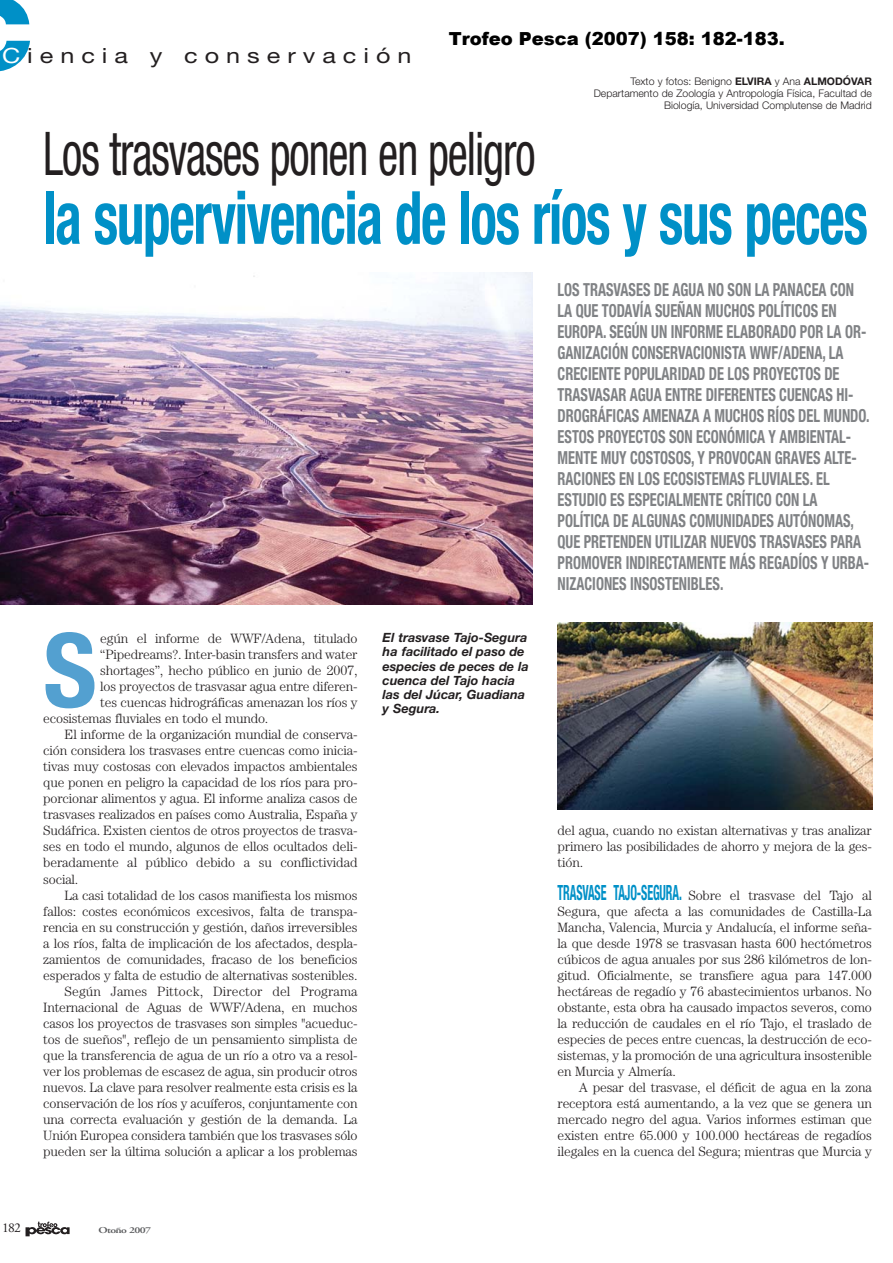
<style>
.page{position:relative;width:893px;height:1263px;background:#fff}
.page>*{position:absolute;margin:0;border:0;box-sizing:border-box;transform-origin:0 0}
.t1{font:700 condensed 102.9px "Helvetica Neue";color:#53a0d0}
.t2{font:700 condensed 73.5px "Helvetica Neue";letter-spacing:-.025em;color:#0090c7;scale:.75 1}
.t3{font:condensed 60.3px "Helvetica Neue";letter-spacing:-.025em;color:#231f20;scale:.75 1}
.t4{font:21px "Helvetica Neue";letter-spacing:.28em;color:#231f20;scale:1.2 1}
.t5{font:700 condensed 18px/21px "Helvetica Neue";color:#808285;scale:.8 1}
.t6{font:900 18px "Arial";color:#000}
.t7{font:300 13.5px/16px "Century";letter-spacing:-.015em;color:#231f20;text-align:justify}
.t8{font:300 13.5px "Century";letter-spacing:.01em;color:#231f20}
.t9{font:13.5px "Adobe Garamond";color:#231f20}
.t10{font:italic 700 12.75px/14.2px "Helvetica Neue";color:#231f20}
.t11{font:300 10.5px/12px "Helvetica Neue";color:#231f20;text-align:right}
.t12{font:600 9px "Adobe Garamond";letter-spacing:-.05em;color:#58595b;scale:1.3 1}
.s1{color:#fff}
.s2{font-weight:700}
.s3{font-family:"Helvetica Neue";font-weight:700;font-stretch:condensed;font-size:21px;color:#0090c7}
</style>
<div class="page">
<img style="left:0;top:0;width:873px;height:1237px">
<h3 class="t4" style="left:2px;top:48px;width:343px"><span class="s1">C</span>iencia y conservación</h3>
<h3 class="t6" style="left:448px;top:26px;width:338px">Trofeo Pesca (2007) 158: 182-183.</h3>
<p class="t11" style="left:593px;top:76px;width:280px">Texto y fotos: Benigno <span class="s2">ELVIRA</span> y Ana <span class="s2">ALMODÓVAR<br></span>Departamento de Zoología y Antropología Física, Facultad de<br>Biología, Universidad Complutense de Madrid</p>
<h3 class="t3" style="left:43px;top:132px;width:658px">Los trasvases ponen en peligro</h3>
<h2 class="t2" style="left:43px;top:191px;width:1100px">la supervivencia de los ríos y sus peces</h2>
<h1 class="t1" style="left:43px;top:633px;width:55px">S</h1>
<p class="t7" style="left:100px;top:631px;width:259px">egún el informe de WWF/Adena, titulado</p>
<p class="t7" style="left:100px;top:647px;width:259px">“Pipedreams?. Inter-basin transfers and water</p>
<p class="t7" style="left:100px;top:663px;width:259px">shortages”, hecho público en junio de 2007,</p>
<p class="t7" style="left:100px;top:679px;width:259px">los proyectos de trasvasar agua entre diferen-</p>
<p class="t7" style="left:100px;top:695px;width:259px">tes cuencas hidrográficas amenazan los ríos y</p>
<p class="t7" style="left:43px;top:711px;width:227px">ecosistemas fluviales en todo el mundo.</p>
<p class="t7" style="left:65px;top:728px;width:294px">El informe de la organización mundial de conserva-</p>
<p class="t7" style="left:43px;top:744px;width:316px">ción considera los trasvases entre cuencas como inicia-</p>
<p class="t7" style="left:43px;top:760px;width:316px">tivas muy costosas con elevados impactos ambientales</p>
<p class="t7" style="left:43px;top:776px;width:316px">que ponen en peligro la capacidad de los ríos para pro-</p>
<p class="t7" style="left:43px;top:792px;width:316px">porcionar alimentos y agua. El informe analiza casos de</p>
<p class="t7" style="left:43px;top:808px;width:316px">trasvases realizados en países como Australia, España y</p>
<p class="t7" style="left:43px;top:824px;width:316px">Sudáfrica. Existen cientos de otros proyectos de trasva-</p>
<p class="t7" style="left:43px;top:840px;width:316px">ses en todo el mundo, algunos de ellos ocultados deli-</p>
<p class="t7" style="left:43px;top:856px;width:316px">beradamente al público debido a su conflictividad</p>
<p class="t7" style="left:43px;top:872px;width:37px">social.</p>
<p class="t7" style="left:65px;top:888px;width:294px">La casi totalidad de los casos manifiesta los mismos</p>
<p class="t7" style="left:43px;top:904px;width:316px">fallos: costes económicos excesivos, falta de transpa-</p>
<p class="t7" style="left:43px;top:920px;width:316px">rencia en su construcción y gestión, daños irreversibles</p>
<p class="t7" style="left:43px;top:936px;width:316px">a los ríos, falta de implicación de los afectados, despla-</p>
<p class="t7" style="left:43px;top:952px;width:316px">zamientos de comunidades, fracaso de los beneficios</p>
<p class="t7" style="left:43px;top:968px;width:316px">esperados y falta de estudio de alternativas sostenibles.</p>
<p class="t8" style="left:65px;top:987px;width:294px">Según James Pittock, Director del Programa</p>
<p class="t7" style="left:43px;top:1000px;width:316px">Internacional de Aguas de WWF/Adena, en muchos</p>
<p class="t7" style="left:43px;top:1016px;width:316px">casos los proyectos de trasvases son simples "acueduc-</p>
<p class="t7" style="left:43px;top:1032px;width:316px">tos de sueños", reflejo de un pensamiento simplista de</p>
<p class="t7" style="left:43px;top:1049px;width:316px">que la transferencia de agua de un río a otro va a resol-</p>
<p class="t7" style="left:43px;top:1065px;width:316px">ver los problemas de escasez de agua, sin producir otros</p>
<p class="t7" style="left:43px;top:1081px;width:316px">nuevos. La clave para resolver realmente esta crisis es la</p>
<p class="t7" style="left:43px;top:1097px;width:316px">conservación de los ríos y acuíferos, conjuntamente con</p>
<p class="t7" style="left:43px;top:1113px;width:316px">una correcta evaluación y gestión de la demanda. La</p>
<p class="t7" style="left:43px;top:1129px;width:316px">Unión Europea considera también que los trasvases sólo</p>
<p class="t7" style="left:43px;top:1145px;width:316px">pueden ser la última solución a aplicar a los problemas</p>
<p class="t10" style="left:382px;top:632px;width:147px">El trasvase Tajo-Segura ha facilitado el paso de especies de peces de la cuenca del Tajo hacia las del Júcar, Guadiana y Segura.</p>
<p class="t9" style="left:2px;top:1223px;width:20px">182</p>
<p class="t12" style="left:99px;top:1226px;width:42px">Otoño 2007</p>
<p class="t5" style="left:557px;top:280px;width:391px">LOS TRASVASES DE AGUA NO SON LA PANACEA CON LA QUE TODAVÍA SUEÑAN MUCHOS POLÍTICOS EN EUROPA. SEGÚN UN INFORME ELABORADO POR LA OR-GANIZACIÓN CONSERVACIONISTA WWF/ADENA, LA CRECIENTE POPULARIDAD DE LOS PROYECTOS DE TRASVASAR AGUA ENTRE DIFERENTES CUENCAS HI-DROGRÁFICAS AMENAZA A MUCHOS RÍOS DEL MUNDO.<br>ESTOS PROYECTOS SON ECONÓMICA Y AMBIENTAL-MENTE MUY COSTOSOS, Y PROVOCAN GRAVES ALTE-RACIONES EN LOS ECOSISTEMAS FLUVIALES. EL ESTUDIO ES ESPECIALMENTE CRÍTICO CON LA POLÍTICA DE ALGUNAS COMUNIDADES AUTÓNOMAS, QUE PRETENDEN UTILIZAR NUEVOS TRASVASES PARA PROMOVER INDIRECTAMENTE MÁS REGADÍOS Y URBA-NIZACIONES INSOSTENIBLES.</p>
<p class="t7" style="left:557px;top:824px;width:316px">del agua, cuando no existan alternativas y tras analizar primero las posibilidades de ahorro y mejora de la ges&shy;tión.</p>
<p class="t7" style="left:557px;top:888px;width:316px"><span class="s3">TRASVASE TAJO-SEGURA.</span> Sobre el trasvase del Tajo al Segura, que afecta a las comunidades de Castilla-La Mancha, Valencia, Murcia y Andalucía, el informe seña&shy;la que desde 1978 se trasvasan hasta 600 hectómetros cúbicos de agua anuales por sus 286 kilómetros de lon&shy;gitud. Oficialmente, se transfiere agua para 147.000 hectáreas de regadío y 76 abastecimientos urbanos. No obstante, esta obra ha causado impactos severos, como la reducción de caudales en el río Tajo, el traslado de especies de peces entre cuencas, la destrucción de eco&shy;sistemas, y la promoción de una agricultura insostenible en Murcia y Almería.</p>
<p class="t7" style="left:557px;top:1081px;width:316px;text-indent:21px">A pesar del trasvase, el déficit de agua en la zona receptora está aumentando, a la vez que se genera un mercado negro del agua. Varios informes estiman que existen entre 65.000 y 100.000 hectáreas de regadíos ilegales en la cuenca del Segura; mientras que Murcia y</p>
</div>
